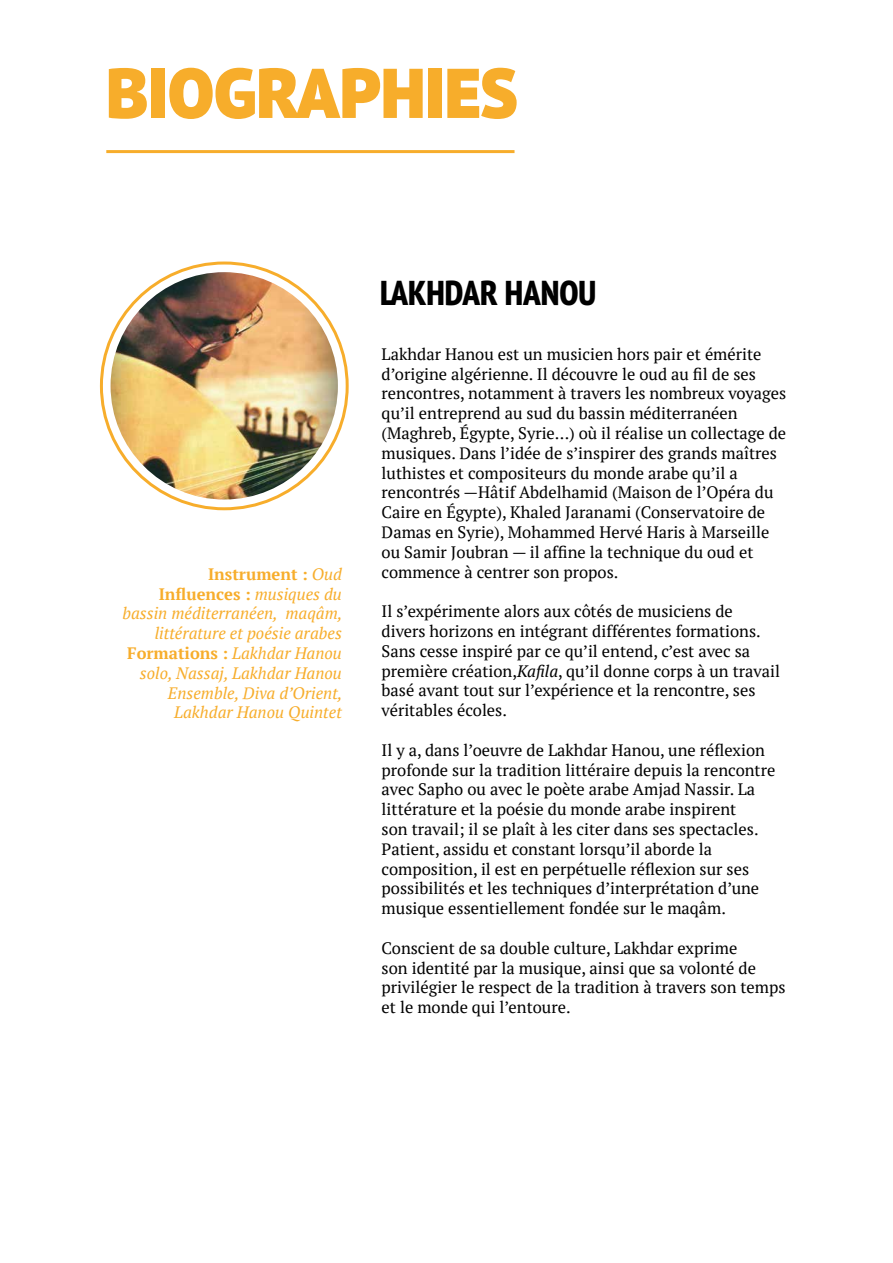
<style>
.page{position:relative;width:893px;height:1263px;background:#fff}
.page>*{position:absolute;margin:0;border:0;box-sizing:border-box;transform-origin:0 0}
.t1{font:900 70.2px "PT Sans Pro";color:#f7ad2b}
.t2{font:800 condensed 34.5px "PT Sans Pro";color:#000}
.t3{font:16.5px/19.8px "PT Serif";color:#000}
.t4{font:italic 16.5px/19.8px "PT Serif";color:#f7ad2b;text-align:right}
.s1{font-weight:700;font-style:normal}
.s2{font-style:italic}
</style>
<div class="page">
<hr style="left:106px;top:150px;width:408px;height:3px;background:#f7ad2b">
<img style="left:111px;top:272px;width:227px;height:227px;border-radius:114px">
<h1 class="t1" style="left:106px;top:46px;width:413px">BIOGRAPHIES</h1>
<p class="t4" style="left:122px;top:564px;width:222px"><span class="s1">Instrument :</span> Oud<br><span class="s1">Influences :</span> musiques du bassin méditerranéen, maqâm, littérature et poésie arabes<br><span class="s1">Formations :</span> Lakhdar Hanou solo, Nassaj, Lakhdar Hanou<br>Ensemble, Diva d’Orient,<br>Lakhdar Hanou Quintet</p>
<h2 class="t2" style="left:380px;top:270px;width:218px">LAKHDAR HANOU</h2>
<p class="t3" style="left:382px;top:344px;width:406px">Lakhdar Hanou est un musicien hors pair et émérite d’origine algérienne. Il découvre le oud au fil de ses rencontres, notamment à travers les nombreux voyages qu’il entreprend au sud du bassin méditerranéen (Maghreb, Égypte, Syrie…) où il réalise un collectage de musiques. Dans l’idée de s’inspirer des grands maîtres luthistes et compositeurs du monde arabe qu’il a rencontrés —Hâtif Abdelhamid (Maison de l’Opéra du Caire en Égypte), Khaled Jaranami (Conservatoire de Damas en Syrie), Mohammed Hervé Haris à Marseille ou Samir Joubran — il affine la technique du oud et commence à centrer son propos.</p>
<p class="t3" style="left:382px;top:601px;width:400px">Il s’expérimente alors aux côtés de musiciens de divers horizons en intégrant différentes formations.<br>Sans cesse inspiré par ce qu’il entend, c’est avec sa première création,<span class="s2">Kafila</span>, qu’il donne corps à un travail basé avant tout sur l’expérience et la rencontre, ses véritables écoles.</p>
<p class="t3" style="left:382px;top:740px;width:395px">Il y a, dans l’oeuvre de Lakhdar Hanou, une réflexion profonde sur la tradition littéraire depuis la rencontre avec Sapho ou avec le poète arabe Amjad Nassir. La littérature et la poésie du monde arabe inspirent<br>son travail; il se plaît à les citer dans ses spectacles.<br>Patient, assidu et constant lorsqu’il aborde la composition, il est en perpétuelle réflexion sur ses possibilités et les techniques d’interprétation d’une musique essentiellement fondée sur le maqâm.</p>
<p class="t3" style="left:382px;top:938px;width:405px">Conscient de sa double culture, Lakhdar exprime<br>son identité par la musique, ainsi que sa volonté de privilégier le respect de la tradition à travers son temps et le monde qui l’entoure.</p>
</div>
